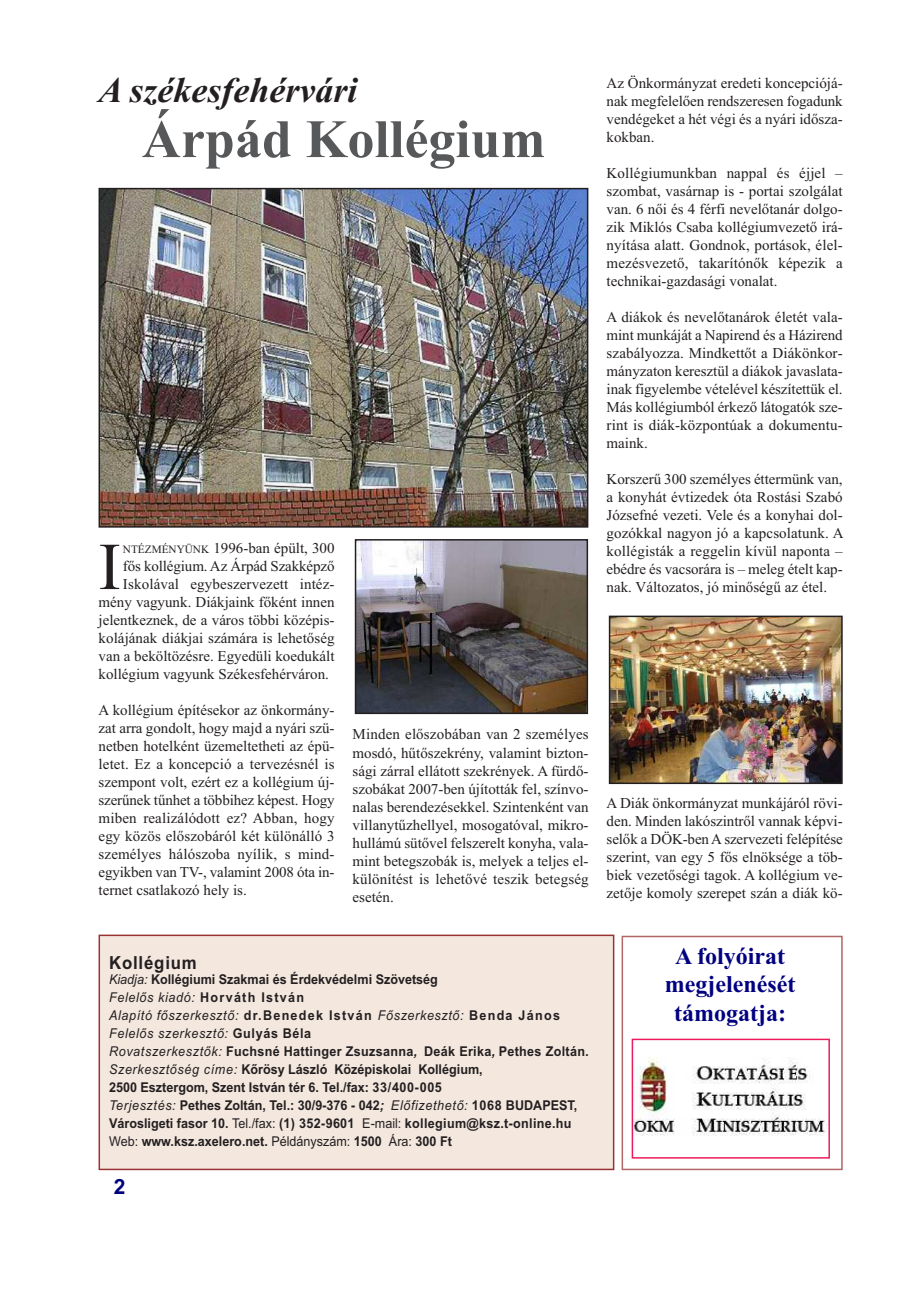
<style>
.page{position:relative;width:920px;height:1290px;background:#fff}
.page>*{position:absolute;margin:0;border:0;box-sizing:border-box;transform-origin:0 0}
.t1{font:66.9px "Times New Roman";color:#231f20}
.t2{font:italic 700 36px "Times New Roman";color:#231f20}
.t3{font:700 24px/28.8px "Times New Roman";color:#000080;text-align:center}
.t4{font:700 21px "Arial";color:#000080}
.t5{font:700 18px "Arial";letter-spacing:.05em;color:#231f20;scale:.93 1}
.t6{font:15px/18px "Times New Roman";color:#231f20;text-align:justify}
.t7{font:700 13.5px/18px "Arial";color:#231f20;scale:.93 1}
.s1{font-size:11.25px}
.s2{font-weight:400;font-style:italic}
.s3{font-style:italic}
.s4{font-weight:400}
</style>
<div class="page">
<svg style="left:142px;top:109px;width:204px;height:60px"></svg>
<div style="left:100px;top:936px;width:513px;height:233px;background:#f3e7de"></div>
<div style="left:99px;top:934px;width:515px;height:236px;border:2px solid #933"></div>
<div style="left:622px;top:936px;width:221px;height:234px;border:2px solid #b36666"></div>
<img style="left:635px;top:1058px;width:191px;height:78px">
<div style="left:632px;top:1039px;width:198px;height:119px;border:2px solid #ee1b5c"></div>
<img style="left:102px;top:191px;width:483px;height:334px">
<div style="left:99px;top:188px;width:489px;height:340px;border:2px solid #231f20"></div>
<img style="left:358px;top:542px;width:227px;height:169px">
<div style="left:355px;top:539px;width:233px;height:175px;border:2px solid #231f20"></div>
<img style="left:612px;top:619px;width:228px;height:162px">
<div style="left:609px;top:616px;width:234px;height:168px;border:2px solid #231f20"></div>
<h2 class="t2" style="left:99px;top:68px;width:260px">A székesfehérvári</h2>
<h1 class="t1" style="left:99px;top:527px;width:24px">I</h1>
<p class="t6" style="left:123px;top:539px;width:213px"><span class="s1">NTÉZMÉNYÜNK</span> 1996-ban épült, 300</p>
<p class="t6" style="left:123px;top:557px;width:213px">fős kollégium. Az Árpád Szakképző</p>
<p class="t6" style="left:123px;top:575px;width:213px">Iskolával egybeszervezett intéz-</p>
<p class="t6" style="left:99px;top:593px;width:238px">mény vagyunk. Diákjaink főként innen</p>
<p class="t6" style="left:99px;top:611px;width:238px">jelentkeznek, de a város többi középis-</p>
<p class="t6" style="left:99px;top:629px;width:238px">kolájának diákjai számára is lehetőség</p>
<p class="t6" style="left:99px;top:647px;width:238px">van a beköltözésre. Egyedüli koedukált</p>
<p class="t6" style="left:99px;top:665px;width:232px">kollégium vagyunk Székesfehérváron.</p>
<p class="t6" style="left:99px;top:701px;width:238px">A kollégium építésekor az önkormány&shy;zat arra gondolt, hogy majd a nyári szü&shy;netben hotelként üzemeltetheti az épü&shy;letet. Ez a koncepció a tervezésnél is szempont volt, ezért ez a kollégium új&shy;szerűnek tűnhet a többihez képest. Hogy miben realizálódott ez? Abban, hogy egy közös előszobáról két különálló 3 személyes hálószoba nyílik, s mind&shy;egyikben van TV-, valamint 2008 óta in&shy;ternet csatlakozó hely is.</p>
<p class="t6" style="left:353px;top:725px;width:238px">Minden előszobában van 2 személyes mosdó, hűtőszekrény, valamint bizton&shy;sági zárral ellátott szekrények. A fürdő&shy;szobákat 2007-ben újították fel, színvo&shy;nalas berendezésekkel. Szintenként van villanytűzhellyel, mosogatóval, mikro&shy;hullámú sütővel felszerelt konyha, vala&shy;mint betegszobák is, melyek a teljes el&shy;különítést is lehetővé teszik betegség esetén.</p>
<p class="t6" style="left:607px;top:74px;width:238px">Az Önkormányzat eredeti koncepciójá&shy;nak megfelelően rendszeresen fogadunk vendégeket a hét végi és a nyári idősza&shy;kokban.</p>
<p class="t6" style="left:607px;top:164px;width:238px">Kollégiumunkban nappal és éjjel – szombat, vasárnap is - portai szolgálat van. 6 női és 4 férfi nevelőtanár dolgo&shy;zik Miklós Csaba kollégiumvezető irá&shy;nyítása alatt. Gondnok, portások, élel&shy;mezésvezető, takarítónők képezik a technikai-gazdasági vonalat.</p>
<p class="t6" style="left:607px;top:308px;width:238px">A diákok és nevelőtanárok életét vala&shy;mint munkáját a Napirend és a Házirend szabályozza. Mindkettőt a Diákönkor&shy;mányzaton keresztül a diákok javaslata&shy;inak figyelembe vételével készítettük el.<br>Más kollégiumból érkező látogatók sze&shy;rint is diák-központúak a dokumentu&shy;maink.</p>
<p class="t6" style="left:607px;top:470px;width:238px">Korszerű 300 személyes éttermünk van, a konyhát évtizedek óta Rostási Szabó Józsefné vezeti. Vele és a konyhai dol&shy;gozókkal nagyon jó a kapcsolatunk. A kollégisták a reggelin kívül naponta – ebédre és vacsorára is – meleg ételt kap&shy;nak. Változatos, jó minőségű az étel.</p>
<p class="t6" style="left:607px;top:794px;width:238px">A Diák önkormányzat munkájáról rövi&shy;den. Minden lakószintről vannak képvi&shy;selők a DÖK-ben A szervezeti felépítése szerint, van egy 5 fős elnöksége a töb&shy;biek vezetőségi tagok. A kollégium ve&shy;zetője komoly szerepet szán a diák kö-</p>
<p class="t5" style="left:109px;top:952px;width:96px">Kollégium</p>
<p class="t7" style="left:109px;top:970px;width:517px"><span class="s2">Kiadja:</span> Kollégiumi Szakmai és Érdekvédelmi Szövetség<br><span class="s2">Felelős kiadó:</span> Horváth István<br><span class="s2">Alapító főszerkesztő:</span> dr.Benedek István <span class="s2">Főszerkesztő:</span> Benda János <span class="s2">Felelős szerkesztő:</span> Gulyás Béla<br><span class="s2">Rovatszerkesztők:</span> Fuchsné Hattinger Zsuzsanna<span class="s3">,</span> Deák Erika<span class="s3">,</span> Pethes Zoltán<span class="s3">.<br></span><span class="s2">Szerkesztőség címe:</span> Kőrösy László Középiskolai Kollégium,<br>2500 Esztergom, Szent István tér 6. Tel./fax: 33/400-005<br><span class="s2">Terjesztés:</span> Pethes Zoltán, Tel.: 30/9-376 - 042<span class="s3">;</span> <span class="s2">Előfizethető:</span> 1068 BUDAPEST, Városligeti fasor 10. <span class="s4">Tel./fax:</span> (1) 352-9601 <span class="s4">E-mail:</span> kollegium@ksz.t-online.hu <span class="s4">Web:</span> www.ksz.axelero.net. <span class="s4">Példányszám:</span> 1500 <span class="s4">Ára:</span> 300 Ft</p>
<h3 class="t4" style="left:114px;top:1174px;width:13px">2</h3>
<h3 class="t3" style="left:665px;top:941px;width:132px">A folyóirat megjelenését támogatja:</h3>
</div>
